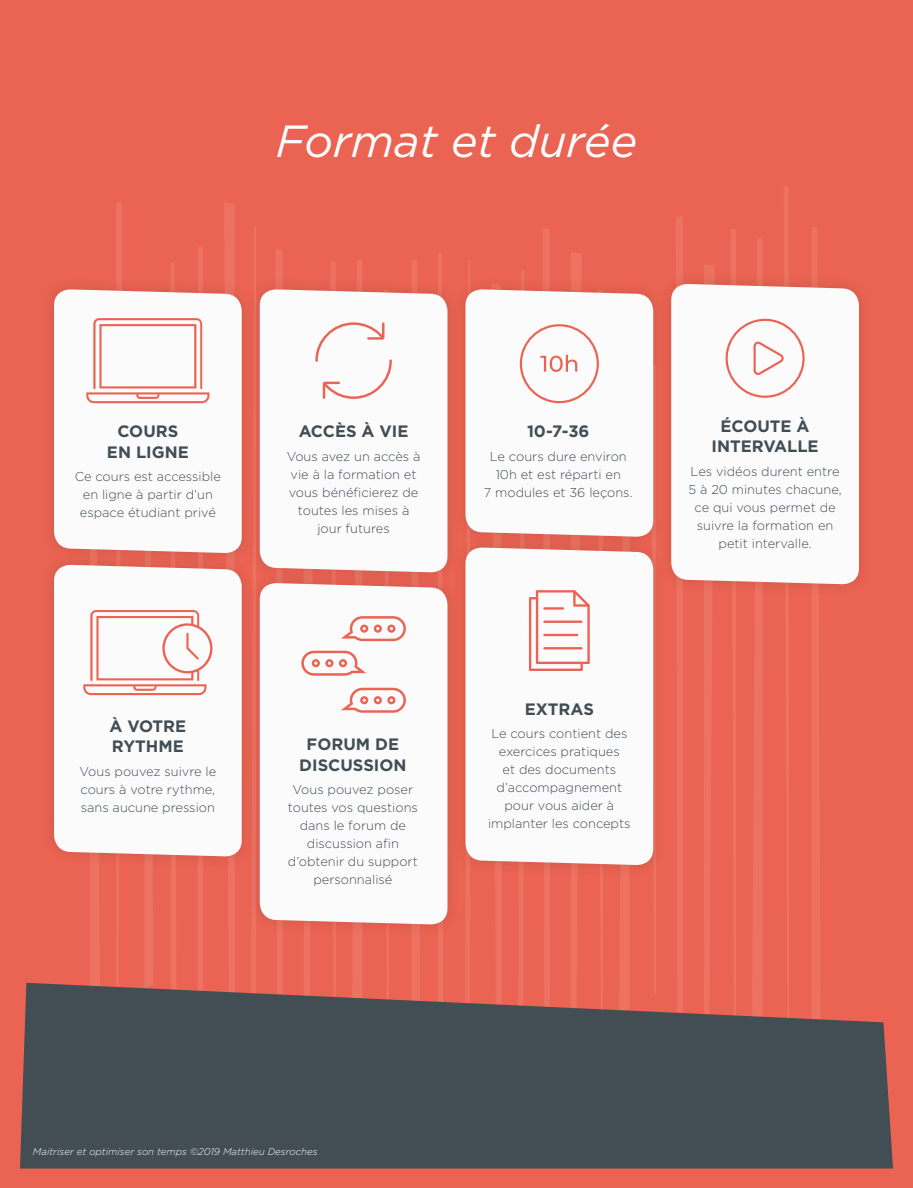
<style>
.page{position:relative;width:913px;height:1188px;background:#eb6352}
.page>*{position:absolute;margin:0;border:0;box-sizing:border-box;transform-origin:0 0}
.t1{font:italic 45px "Gotham";color:#fff}
.t2{font:700 16.5px/20.5px "Gotham";color:#424d54;text-align:center}
.t3{font:300 12.9px/18px "Gotham";color:#424d54;text-align:center}
.Leçon{font:italic 300 9.75px "Gotham";color:#fff}
</style>
<div class="page">
<svg style="left:495px;top:879px;width:7px;height:104px"></svg>
<svg style="left:620px;top:879px;width:9px;height:104px"></svg>
<svg style="left:224px;top:202px;width:11px;height:781px"></svg>
<svg style="left:251px;top:227px;width:5px;height:756px"></svg>
<svg style="left:276px;top:249px;width:7px;height:734px"></svg>
<svg style="left:438px;top:253px;width:5px;height:730px"></svg>
<svg style="left:465px;top:260px;width:5px;height:723px"></svg>
<svg style="left:676px;top:216px;width:7px;height:767px"></svg>
<svg style="left:704px;top:265px;width:10px;height:718px"></svg>
<svg style="left:812px;top:227px;width:8px;height:756px"></svg>
<svg style="left:654px;top:879px;width:2px;height:104px"></svg>
<div style="left:40px;top:276px;width:216px;height:291px;background:#e56150"></div>
<div style="left:54px;top:289px;width:188px;height:263px;background:#fbfbfc"></div>
<div style="left:40px;top:552px;width:216px;height:318px;background:#e56150"></div>
<div style="left:54px;top:564px;width:188px;height:293px;background:#fbfbfc"></div>
<svg style="left:83px;top:202px;width:129px;height:781px"></svg>
<div style="left:246px;top:570px;width:215px;height:368px;background:#231f20;opacity:.15"></div>
<div style="left:260px;top:586px;width:187px;height:339px;background:#fbfbfc"></div>
<div style="left:451px;top:534px;width:216px;height:345px;background:#231f20;opacity:.15"></div>
<div style="left:465px;top:550px;width:188px;height:315px;background:#fbfbfc"></div>
<div style="left:246px;top:276px;width:215px;height:310px;background:#231f20;opacity:.15"></div>
<div style="left:260px;top:289px;width:187px;height:284px;background:#fbfbfc"></div>
<svg style="left:301px;top:260px;width:119px;height:723px"></svg>
<div style="left:451px;top:276px;width:216px;height:274px;background:#231f20;opacity:.15"></div>
<div style="left:465px;top:289px;width:188px;height:248px;background:#fbfbfc"></div>
<svg style="left:518px;top:228px;width:85px;height:755px"></svg>
<div style="left:657px;top:271px;width:216px;height:327px;background:#e66150"></div>
<div style="left:671px;top:284px;width:188px;height:301px;background:#fbfbfc"></div>
<svg style="left:725px;top:186px;width:79px;height:797px"></svg>
<svg style="left:20px;top:983px;width:873px;height:186px;background:#554f54"></svg>
<p class="t1" style="left:276px;top:113px;width:363px">Format et durée</p>
<p class="t2" style="left:107px;top:421px;width:83px">COURS<br>EN LIGNE</p>
<p class="t3" style="left:75px;top:468px;width:148px">Ce cours est accessible en ligne à partir d’un espace étudiant privé</p>
<p class="t2" style="left:109px;top:716px;width:78px;text-align:left">À VOTRE<br>RYTHME</p>
<p class="t3" style="left:79px;top:762px;width:138px;text-align:justify">Vous pouvez suivre le cours à votre rythme, sans aucune pression</p>
<p class="t2" style="left:299px;top:421px;width:111px">ACCÈS À VIE</p>
<p class="t3" style="left:287px;top:447px;width:135px">Vous avez un accès à vie à la formation et vous bénéficierez de toutes les mises à jour futures</p>
<p class="t2" style="left:299px;top:734px;width:109px">FORUM DE<br>DISCUSSION</p>
<p class="t3" style="left:288px;top:780px;width:132px">Vous pouvez poser toutes vos questions dans le forum de discussion afin d’obtenir du support personnalisé</p>
<p class="t2" style="left:527px;top:421px;width:64px">10-7-36</p>
<p class="t3" style="left:484px;top:447px;width:150px">Le cours dure environ<br>10h et est réparti en<br>7 modules et 36 leçons.</p>
<p class="t2" style="left:711px;top:416px;width:109px">ÉCOUTE À<br>INTERVALLE</p>
<p class="t3" style="left:688px;top:462px;width:155px">Les vidéos durent entre<br>5 à 20 minutes chacune, ce qui vous permet de suivre la formation en petit intervalle.</p>
<p class="t2" style="left:525px;top:698px;width:71px">EXTRAS</p>
<p class="t3" style="left:488px;top:724px;width:144px">Le cours contient des exercices pratiques<br>et des documents d’accompagnement pour vous aider à implanter les concepts</p>
<p class="Leçon" style="left:33px;top:1145px;width:286px">Maitriser et optimiser son temps ©2019 Matthieu Desroches</p>
</div>
